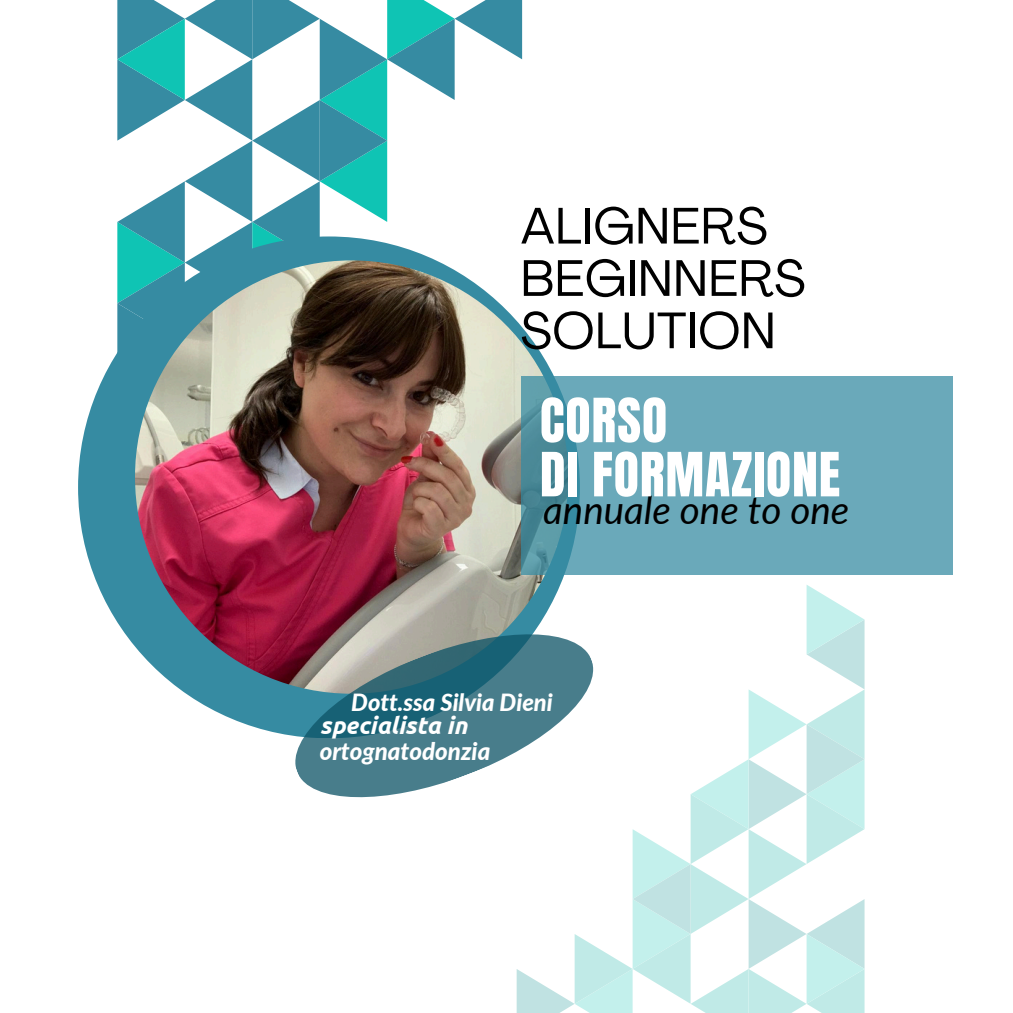
<style>
.page{position:relative;width:1013px;height:1013px;background:#fff}
.page>*{position:absolute;margin:0;border:0;box-sizing:border-box;transform-origin:0 0}
.t1{font:51.75px/54.1px "Anton";letter-spacing:.02em;color:#fff}
.t2{font:50.62px/52.4px "Agrandir";letter-spacing:.02em;color:#000}
.t3{font:italic 38.5px "Lato";color:#000}
.t4{font:italic 800 24.12px "Lato";color:#fff}
.t5{font:italic 700 24.12px "Ubuntu";color:#fff}
.t6{font:italic 800 23.62px "Lato";color:#fff}
</style>
<div class="page">
<svg style="left:117px;top:0;width:405px;height:352px"></svg>
<div style="left:78px;top:236px;width:502px;height:502px;background:#368ba2;border-radius:50%"></div>
<img style="left:135px;top:260px;width:433px;height:433px;border-radius:50%">
<svg style="left:285px;top:625px;width:231px;height:173px;background:#648791"></svg>
<svg style="left:521px;top:376px;width:431px;height:198px;background:#66a5b6"></svg>
<svg style="left:516px;top:585px;width:348px;height:427px"></svg>
<h1 class="t2" style="left:521px;top:205px;width:286px">ALIGNERS<br>BEGINNERS<br>SOLUTION</h1>
<p class="t1" style="left:540px;top:394px;width:302px">CORSO<br>DI FORMAZIONE</p>
<p class="t3" style="left:543px;top:486px;width:307px">annuale one to one</p>
<h1 class="t6" style="left:351px;top:687px;width:203px">Dott.ssa Silvia Dieni</h1>
<h2 class="t5" style="left:320px;top:711px;width:149px">specialista in</h2>
<p class="t4" style="left:320px;top:736px;width:172px">ortognatodonzia</p>
</div>
